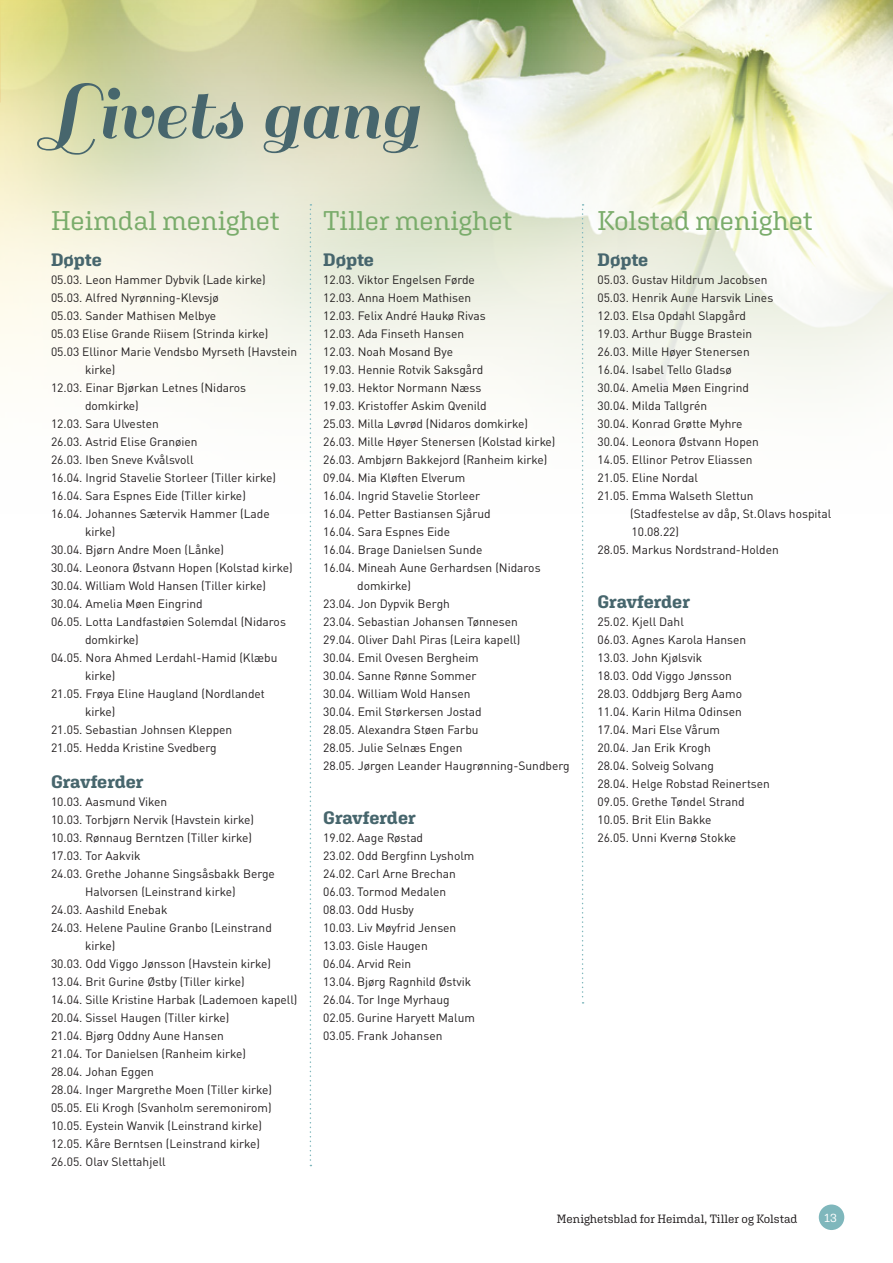
<style>
.page{position:relative;width:893px;height:1263px;background:#fff}
.page>*{position:absolute;margin:0;border:0;box-sizing:border-box;transform-origin:0 0}
.t1{font:82.5px "Sail";color:#47666d}
.t2{font:27px "Aglet Slab";letter-spacing:-.005em;color:#7aac6b}
.t3{font:700 18px "Aglet Slab";letter-spacing:-.005em;color:#47666d}
.t4{font:12px/18px "DIN Pro";color:#231f20}
.t5{font:12px "Aglet Slab";letter-spacing:-.005em;color:#231f20}
.t6{font:12px "Aglet Slab";color:#fff}
</style>
<div class="page">
<div style="left:819px;top:1204px;width:25px;height:26px;background:#7fb7bc;border-radius:50%"></div>
<img style="left:0;top:0;width:893px;height:550px">
<svg style="left:582px;top:204px;width:2px;height:799px"></svg>
<svg style="left:310px;top:204px;width:1px;height:962px"></svg>
<p class="t1" style="left:43px;top:67px;width:377px">Livets gang</p>
<p class="t2" style="left:51px;top:204px;width:230px">Heimdal menighet</p>
<p class="t3" style="left:51px;top:249px;width:52px">Døpte</p>
<p class="t4" style="left:51px;top:269px;width:216px">05.03. Leon Hammer Dybvik (Lade kirke)</p>
<p class="t4" style="left:51px;top:287px;width:169px">05.03. Alfred Nyrønning-Klevsjø</p>
<p class="t4" style="left:51px;top:305px;width:167px">05.03. Sander Mathisen Melbye</p>
<p class="t4" style="left:51px;top:323px;width:219px">05.03 Elise Grande Riisem (Strinda kirke)</p>
<p class="t4" style="left:85px;top:341px;width:214px;text-indent:-34px">05.03 Ellinor Marie Vendsbo Myrseth (Havstein kirke)</p>
<p class="t4" style="left:85px;top:377px;width:163px;text-indent:-34px">12.03. Einar Bjørkan Letnes (Nidaros domkirke)</p>
<p class="t4" style="left:51px;top:413px;width:109px">12.03. Sara Ulvesten</p>
<p class="t4" style="left:51px;top:431px;width:148px">26.03. Astrid Elise Granøien</p>
<p class="t4" style="left:51px;top:449px;width:144px">26.03. Iben Sneve Kvålsvoll</p>
<p class="t4" style="left:51px;top:467px;width:227px">16.04. Ingrid Stavelie Storleer (Tiller kirke)</p>
<p class="t4" style="left:51px;top:485px;width:196px">16.04. Sara Espnes Eide (Tiller kirke)</p>
<p class="t4" style="left:85px;top:503px;width:186px;text-indent:-34px">16.04. Johannes Sætervik Hammer (Lade kirke)</p>
<p class="t4" style="left:51px;top:539px;width:175px">30.04. Bjørn Andre Moen (Lånke)</p>
<p class="t4" style="left:51px;top:557px;width:243px">30.04. Leonora Østvann Hopen (Kolstad kirke)</p>
<p class="t4" style="left:51px;top:575px;width:217px">30.04. William Wold Hansen (Tiller kirke)</p>
<p class="t4" style="left:51px;top:593px;width:153px">30.04. Amelia Møen Eingrind</p>
<p class="t4" style="left:85px;top:611px;width:202px;text-indent:-34px">06.05. Lotta Landfastøien Solemdal (Nidaros domkirke)</p>
<p class="t4" style="left:85px;top:647px;width:194px;text-indent:-34px">04.05. Nora Ahmed Lerdahl-Hamid (Klæbu kirke)</p>
<p class="t4" style="left:85px;top:683px;width:181px;text-indent:-34px">21.05. Frøya Eline Haugland (Nordlandet kirke)</p>
<p class="t4" style="left:51px;top:719px;width:183px">21.05. Sebastian Johnsen Kleppen</p>
<p class="t4" style="left:51px;top:737px;width:167px">21.05. Hedda Kristine Svedberg</p>
<p class="t3" style="left:51px;top:771px;width:94px">Gravferder</p>
<p class="t4" style="left:51px;top:791px;width:118px">10.03. Aasmund Viken</p>
<p class="t4" style="left:51px;top:809px;width:205px">10.03. Torbjørn Nervik (Havstein kirke)</p>
<p class="t4" style="left:51px;top:827px;width:203px">10.03. Rønnaug Berntzen (Tiller kirke)</p>
<p class="t4" style="left:51px;top:845px;width:91px">17.03. Tor Aakvik</p>
<p class="t4" style="left:51px;top:863px;width:225px;text-align:center">24.03. Grethe Johanne Singsåsbakk Berge<br>Halvorsen (Leinstrand kirke)</p>
<p class="t4" style="left:51px;top:899px;width:118px">24.03. Aashild Enebak</p>
<p class="t4" style="left:85px;top:917px;width:188px;text-indent:-34px">24.03. Helene Pauline Granbo (Leinstrand kirke)</p>
<p class="t4" style="left:51px;top:953px;width:222px">30.03. Odd Viggo Jønsson (Havstein kirke)</p>
<p class="t4" style="left:51px;top:971px;width:195px">13.04. Brit Gurine Østby (Tiller kirke)</p>
<p class="t4" style="left:51px;top:989px;width:248px">14.04. Sille Kristine Harbak (Lademoen kapell)</p>
<p class="t4" style="left:51px;top:1007px;width:180px">20.04. Sissel Haugen (Tiller kirke)</p>
<p class="t4" style="left:51px;top:1025px;width:174px">21.04. Bjørg Oddny Aune Hansen</p>
<p class="t4" style="left:51px;top:1043px;width:197px">21.04. Tor Danielsen (Ranheim kirke)</p>
<p class="t4" style="left:51px;top:1061px;width:105px">28.04. Johan Eggen</p>
<p class="t4" style="left:51px;top:1079px;width:223px">28.04. Inger Margrethe Moen (Tiller kirke)</p>
<p class="t4" style="left:51px;top:1097px;width:222px">05.05. Eli Krogh (Svanholm seremonirom)</p>
<p class="t4" style="left:51px;top:1115px;width:212px">10.05. Eystein Wanvik (Leinstrand kirke)</p>
<p class="t4" style="left:51px;top:1133px;width:211px">12.05. Kåre Berntsen (Leinstrand kirke)</p>
<p class="t4" style="left:51px;top:1151px;width:116px">26.05. Olav Slettahjell</p>
<p class="t2" style="left:323px;top:204px;width:191px">Tiller menighet</p>
<p class="t3" style="left:323px;top:249px;width:52px">Døpte</p>
<p class="t4" style="left:323px;top:269px;width:153px">12.03. Viktor Engelsen Førde</p>
<p class="t4" style="left:323px;top:287px;width:150px">12.03. Anna Hoem Mathisen</p>
<p class="t4" style="left:323px;top:305px;width:164px">12.03. Felix André Haukø Rivas</p>
<p class="t4" style="left:323px;top:323px;width:142px">12.03. Ada Finseth Hansen</p>
<p class="t4" style="left:323px;top:341px;width:131px">12.03. Noah Mosand Bye</p>
<p class="t4" style="left:323px;top:359px;width:162px">19.03. Hennie Rotvik Saksgård</p>
<p class="t4" style="left:323px;top:377px;width:160px">19.03. Hektor Normann Næss</p>
<p class="t4" style="left:323px;top:395px;width:165px">19.03. Kristoffer Askim Qvenild</p>
<p class="t4" style="left:323px;top:413px;width:206px">25.03. Milla Løvrød (Nidaros domkirke)</p>
<p class="t4" style="left:323px;top:431px;width:234px">26.03. Mille Høyer Stenersen (Kolstad kirke)</p>
<p class="t4" style="left:323px;top:449px;width:226px">26.03. Ambjørn Bakkejord (Ranheim kirke)</p>
<p class="t4" style="left:323px;top:467px;width:144px">09.04. Mia Kløften Elverum</p>
<p class="t4" style="left:323px;top:485px;width:159px">16.04. Ingrid Stavelie Storleer</p>
<p class="t4" style="left:323px;top:503px;width:169px">16.04. Petter Bastiansen Sjårud</p>
<p class="t4" style="left:323px;top:521px;width:128px">16.04. Sara Espnes Eide</p>
<p class="t4" style="left:323px;top:539px;width:161px">16.04. Brage Danielsen Sunde</p>
<p class="t4" style="left:357px;top:557px;width:185px;text-indent:-34px">16.04. Mineah Aune Gerhardsen (Nidaros domkirke)</p>
<p class="t4" style="left:323px;top:593px;width:128px">23.04. Jon Dypvik Bergh</p>
<p class="t4" style="left:323px;top:611px;width:196px">23.04. Sebastian Johansen Tønnesen</p>
<p class="t4" style="left:323px;top:629px;width:199px">29.04. Oliver Dahl Piras (Leira kapell)</p>
<p class="t4" style="left:323px;top:647px;width:157px">30.04. Emil Ovesen Bergheim</p>
<p class="t4" style="left:323px;top:665px;width:155px">30.04. Sanne Rønne Sommer</p>
<p class="t4" style="left:323px;top:683px;width:149px">30.04. William Wold Hansen</p>
<p class="t4" style="left:323px;top:701px;width:160px">30.04. Emil Størkersen Jostad</p>
<p class="t4" style="left:323px;top:719px;width:157px">28.05. Alexandra Støen Farbu</p>
<p class="t4" style="left:323px;top:737px;width:141px">28.05. Julie Selnæs Engen</p>
<p class="t4" style="left:323px;top:755px;width:248px">28.05. Jørgen Leander Haugrønning-Sundberg</p>
<p class="t3" style="left:323px;top:807px;width:94px">Gravferder</p>
<p class="t4" style="left:323px;top:827px;width:102px">19.02. Aage Røstad</p>
<p class="t4" style="left:323px;top:845px;width:153px">23.02. Odd Bergfinn Lysholm</p>
<p class="t4" style="left:323px;top:863px;width:134px">24.02. Carl Arne Brechan</p>
<p class="t4" style="left:323px;top:881px;width:124px">06.03. Tormod Medalen</p>
<p class="t4" style="left:323px;top:899px;width:92px">08.03. Odd Husby</p>
<p class="t4" style="left:323px;top:917px;width:135px">10.03. Liv Møyfrid Jensen</p>
<p class="t4" style="left:323px;top:935px;width:106px">13.03. Gisle Haugen</p>
<p class="t4" style="left:323px;top:953px;width:89px">06.04. Arvid Rein</p>
<p class="t4" style="left:323px;top:971px;width:150px">13.04. Bjørg Ragnhild Østvik</p>
<p class="t4" style="left:323px;top:989px;width:128px">26.04. Tor Inge Myrhaug</p>
<p class="t4" style="left:323px;top:1007px;width:153px">02.05. Gurine Haryett Malum</p>
<p class="t4" style="left:323px;top:1025px;width:121px">03.05. Frank Johansen</p>
<p class="t2" style="left:597px;top:204px;width:217px">Kolstad menighet</p>
<p class="t3" style="left:597px;top:249px;width:52px">Døpte</p>
<p class="t4" style="left:597px;top:269px;width:172px">05.03. Gustav Hildrum Jacobsen</p>
<p class="t4" style="left:597px;top:287px;width:177px">05.03. Henrik Aune Harsvik Lines</p>
<p class="t4" style="left:597px;top:305px;width:150px">12.03. Elsa Opdahl Slapgård</p>
<p class="t4" style="left:597px;top:323px;width:156px">19.03. Arthur Bugge Brastein</p>
<p class="t4" style="left:597px;top:341px;width:154px">26.03. Mille Høyer Stenersen</p>
<p class="t4" style="left:597px;top:359px;width:136px">16.04. Isabel Tello Gladsø</p>
<p class="t4" style="left:597px;top:377px;width:153px">30.04. Amelia Møen Eingrind</p>
<p class="t4" style="left:597px;top:395px;width:111px">30.04. Milda Tallgrén</p>
<p class="t4" style="left:597px;top:413px;width:147px">30.04. Konrad Grøtte Myhre</p>
<p class="t4" style="left:597px;top:431px;width:163px">30.04. Leonora Østvann Hopen</p>
<p class="t4" style="left:597px;top:449px;width:157px">14.05. Ellinor Petrov Eliassen</p>
<p class="t4" style="left:597px;top:467px;width:102px">21.05. Eline Nordal</p>
<p class="t4" style="left:597px;top:485px;width:158px">21.05. Emma Walseth Slettun</p>
<p class="t4" style="left:630px;top:503px;width:202px">(Stadfestelse av dåp, St.Olavs hospital<br>10.08.22)</p>
<p class="t4" style="left:597px;top:539px;width:183px">28.05. Markus Nordstrand-Holden</p>
<p class="t3" style="left:597px;top:591px;width:94px">Gravferder</p>
<p class="t4" style="left:597px;top:611px;width:88px">25.02. Kjell Dahl</p>
<p class="t4" style="left:597px;top:629px;width:150px">06.03. Agnes Karola Hansen</p>
<p class="t4" style="left:597px;top:647px;width:106px">13.03. John Kjølsvik</p>
<p class="t4" style="left:597px;top:665px;width:136px">18.03. Odd Viggo Jønsson</p>
<p class="t4" style="left:597px;top:683px;width:146px">28.03. Oddbjørg Berg Aamo</p>
<p class="t4" style="left:597px;top:701px;width:146px">11.04. Karin Hilma Odinsen</p>
<p class="t4" style="left:597px;top:719px;width:124px">17.04. Mari Else Vårum</p>
<p class="t4" style="left:597px;top:737px;width:115px">20.04. Jan Erik Krogh</p>
<p class="t4" style="left:597px;top:755px;width:118px">28.04. Solveig Solvang</p>
<p class="t4" style="left:597px;top:773px;width:174px">28.04. Helge Robstad Reinertsen</p>
<p class="t4" style="left:597px;top:791px;width:149px">09.05. Grethe Tøndel Strand</p>
<p class="t4" style="left:597px;top:809px;width:116px">10.05. Brit Elin Bakke</p>
<p class="t4" style="left:597px;top:827px;width:140px">26.05. Unni Kvernø Stokke</p>
<p class="t5" style="left:557px;top:1212px;width:242px">Menighetsblad for Heimdal, Tiller og Kolstad</p>
<p class="t6" style="left:825px;top:1211px;width:14px">13</p>
</div>
